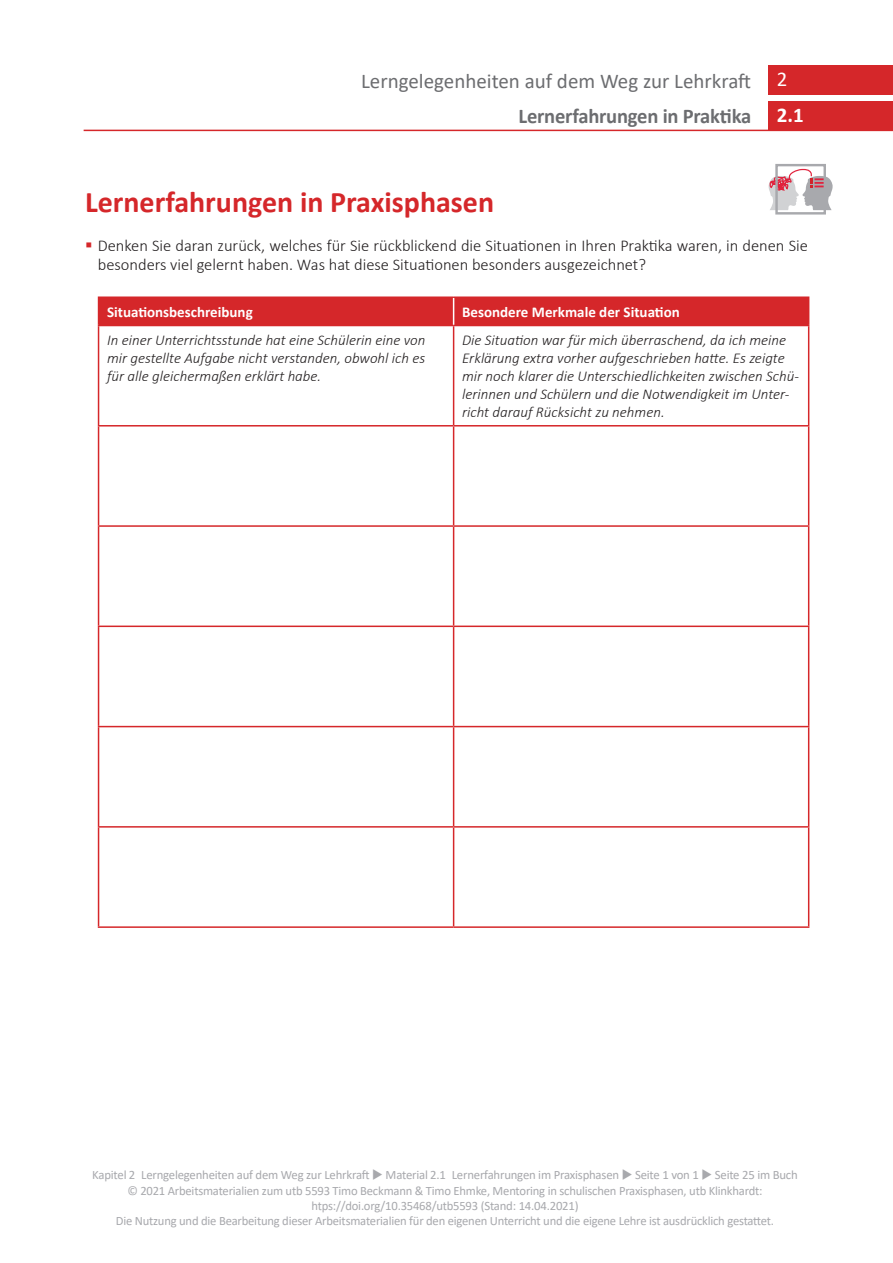
<style>
.page{position:relative;width:893px;height:1263px;background:#fff}
.page>*{position:absolute;margin:0;border:0;box-sizing:border-box;transform-origin:0 0}
.t1{font:700 30px "Calibri";color:#d5272a}
.t2{font:21px/35.4px "Calibri";color:#6c6d70}
.t3{font:300 16.5px/19.8px "Calibri";color:#231f20}
.t4{font:italic 300 15px/18px "Calibri";color:#231f20;text-align:justify}
.t5{font:700 15px "Calibri";color:#fff}
.t6{font:12.75px/15.3px "Calibri";letter-spacing:-.015em;color:#a8a9ad;text-align:center}
.s1{color:#fff}
.s2{font-weight:700}
.s3{font-weight:700;color:#fff}
</style>
<div class="page">
<hr style="left:98px;top:296px;width:356px;height:2px;background:#d5272a">
<hr style="left:454px;top:296px;width:355px;height:2px;background:#d5272a">
<hr style="left:98px;top:325px;width:356px;height:1px;background:#d5272a">
<hr style="left:98px;top:326px;width:1px;height:99px;background:#d5272a">
<hr style="left:808px;top:326px;width:1px;height:99px;background:#d5272a">
<hr style="left:98px;top:426px;width:1px;height:99px;background:#d5272a">
<hr style="left:808px;top:426px;width:1px;height:99px;background:#d5272a">
<hr style="left:98px;top:527px;width:1px;height:98px;background:#d5272a">
<hr style="left:808px;top:527px;width:1px;height:98px;background:#d5272a">
<hr style="left:98px;top:627px;width:1px;height:99px;background:#d5272a">
<hr style="left:808px;top:627px;width:1px;height:99px;background:#d5272a">
<hr style="left:98px;top:727px;width:1px;height:99px;background:#d5272a">
<hr style="left:808px;top:727px;width:1px;height:99px;background:#d5272a">
<hr style="left:98px;top:828px;width:1px;height:98px;background:#d5272a">
<hr style="left:808px;top:828px;width:1px;height:98px;background:#d5272a">
<hr style="left:454px;top:325px;width:355px;height:1px;background:#d5272a">
<hr style="left:453px;top:326px;width:1px;height:99px;background:#d5272a">
<hr style="left:98px;top:425px;width:356px;height:1px;background:#d5272a">
<hr style="left:454px;top:425px;width:355px;height:1px;background:#d5272a">
<hr style="left:453px;top:426px;width:1px;height:99px;background:#d5272a">
<hr style="left:453px;top:527px;width:1px;height:98px;background:#d5272a">
<hr style="left:453px;top:627px;width:1px;height:99px;background:#d5272a">
<hr style="left:98px;top:525px;width:356px;height:2px;background:#d5272a">
<hr style="left:98px;top:625px;width:356px;height:2px;background:#d5272a">
<hr style="left:98px;top:726px;width:356px;height:1px;background:#d5272a">
<hr style="left:454px;top:525px;width:355px;height:2px;background:#d5272a">
<hr style="left:454px;top:625px;width:355px;height:2px;background:#d5272a">
<hr style="left:454px;top:726px;width:355px;height:1px;background:#d5272a">
<hr style="left:453px;top:727px;width:1px;height:99px;background:#d5272a">
<hr style="left:98px;top:826px;width:356px;height:2px;background:#d5272a">
<hr style="left:454px;top:826px;width:355px;height:2px;background:#d5272a">
<hr style="left:453px;top:828px;width:1px;height:98px;background:#d5272a">
<hr style="left:98px;top:926px;width:356px;height:2px;background:#d5272a">
<hr style="left:454px;top:926px;width:355px;height:2px;background:#d5272a">
<div style="left:98px;top:297px;width:711px;height:28px;background:#d5272a"></div>
<div style="left:768px;top:65px;width:125px;height:30px;background:#d5272a"></div>
<div style="left:768px;top:101px;width:125px;height:29px;background:#d5272a"></div>
<hr style="left:84px;top:130px;width:684px;height:1px;background:#d5272a">
<hr style="left:768px;top:130px;width:125px;height:1px;background:#d5272a">
<div style="left:775px;top:164px;width:51px;height:51px;border:2px solid #a8a9ad"></div>
<svg style="left:769px;top:168px;width:64px;height:42px"></svg>
<h2 class="t2" style="left:519px;top:62px;width:287px;text-indent:-157px">Lerngelegenheiten auf dem Weg zur Lehrkraft <span class="s1">2<br></span><span class="s2">Lernerfahrungen in Praktika</span> <span class="s3">2.1</span></h2>
<h1 class="t1" style="left:85px;top:181px;width:411px">Lernerfahrungen in Praxisphasen</h1>
<p class="t3" style="left:98px;top:235px;width:712px">Denken Sie daran zurück, welches für Sie rückblickend die Situationen in Ihren Praktika waren, in denen Sie besonders viel gelernt haben. Was hat diese Situationen besonders ausgezeichnet?</p>
<p class="t5" style="left:107px;top:301px;width:147px">Situationsbeschreibung</p>
<p class="t5" style="left:462px;top:301px;width:219px">Besondere Merkmale der Situation</p>
<p class="t4" style="left:107px;top:331px;width:320px">In einer Unterrichtsstunde hat eine Schülerin eine von mir gestellte Aufgabe nicht verstanden, obwohl ich es für alle gleichermaßen erklärt habe.</p>
<p class="t4" style="left:462px;top:331px;width:338px;text-align:left">Die Situation war für mich überraschend, da ich meine Erklärung extra vorher aufgeschrieben hatte. Es zeigte mir noch klarer die Unterschiedlichkeiten zwischen Schü&shy;lerinnen und Schülern und die Notwendigkeit im Unter&shy;richt darauf Rücksicht zu nehmen.</p>
<p class="t6" style="left:92px;top:1167px;width:707px">Kapitel 2 Lerngelegenheiten auf dem Weg zur Lehrkraft ◆ Material 2.1 Lernerfahrungen im Praxisphasen ◆ Seite 1 von 1 ◆ Seite 25 im Buch © 2021 Arbeitsmaterialien zum utb 5593 Timo Beckmann &amp; Timo Ehmke, Mentoring in schulischen Praxisphasen, utb Klinkhardt: htps://doi.org/10.35468/utb5593 (Stand: 14.04.2021)<br>Die Nutzung und die Bearbeitung dieser Arbeitsmaterialien für den eigenen Unterricht und die eigene Lehre ist ausdrücklich gestattet.</p>
</div>
